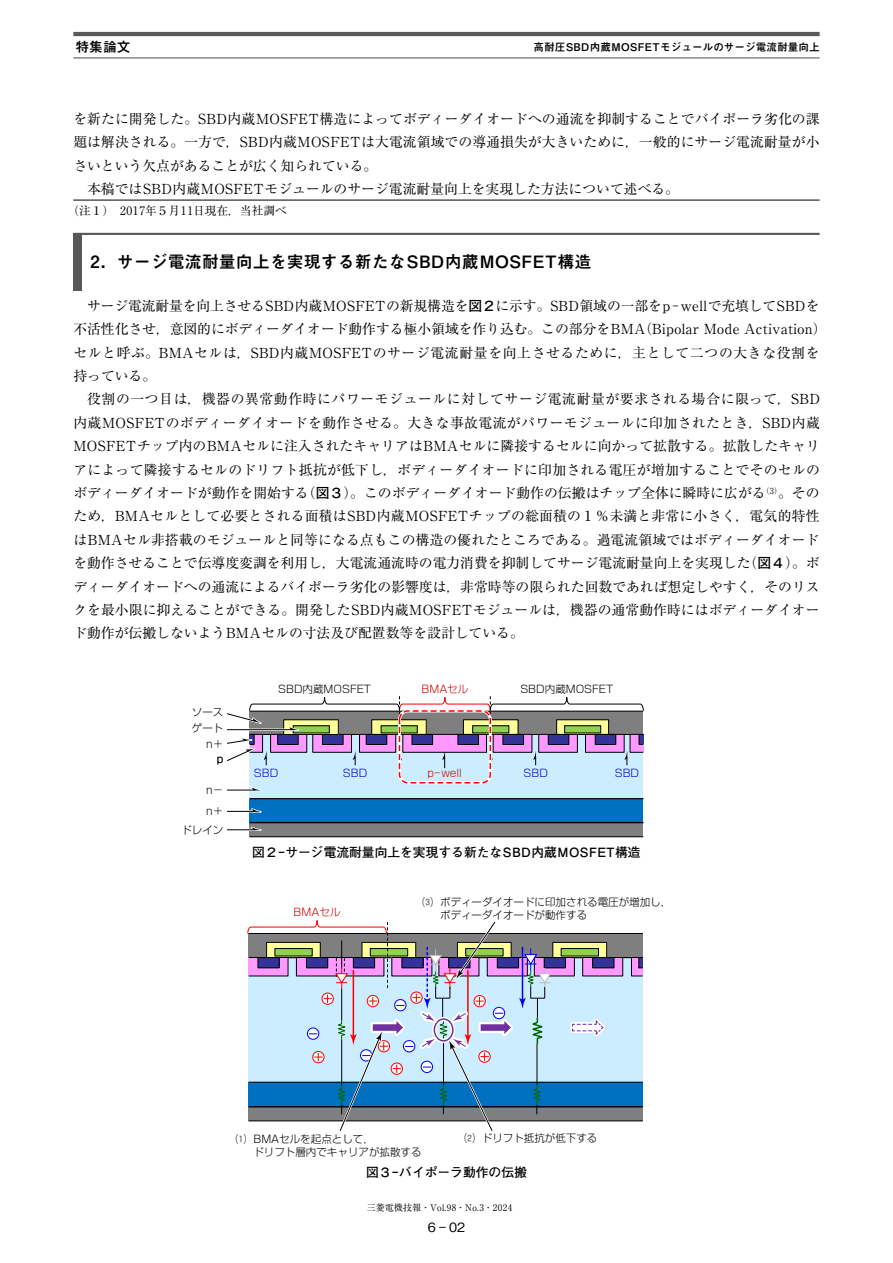
<style>
.page{position:relative;width:893px;height:1263px;background:#fff}
.page>*{position:absolute;margin:0;border:0;box-sizing:border-box;transform-origin:0 0}
.t1{font:700 16.95px "Mi Go MB1 Std De";color:#000}
.t2{font:13.8px/23.4px "Ryumin Pro";letter-spacing:.005em;color:#000;text-align:justify}
.t3{font:13.8px/23.4px "Ryumin Pro";letter-spacing:.025em;color:#000}
.t4{font:700 13.8px "Mi Go MB1 Std De";color:#000}
.t5{font:700 12.75px "Futo Go B101 Pro";color:#000}
.t6{font:500 12.75px "Gothic BBB Pro";color:#000}
.t7{font:11.7px "Ryumin Pro";color:#000}
.t8{font:700 10.65px "Mi Go MB1 Std De";color:#000}
.t9{font:300 10.5px/12.8px "Shin Go Pro";color:#000}
.t10{font:300 10.5px "Shin Go Pro";color:#d20000}
.t11{font:300 10.5px "Shin Go Pro";color:#0000e6}
.t12{font:9px "Ryumin Pro";letter-spacing:.03em;color:#000}
.s1{font-family:"Futo Go B101 Pro";font-weight:700}
</style>
<div class="page">
<hr style="left:73px;top:32px;width:747px;height:4px;background:#595757">
<hr style="left:73px;top:57px;width:747px;height:1px;background:#595757">
<hr style="left:73px;top:200px;width:747px;height:1px;background:#000">
<div style="left:73px;top:233px;width:9px;height:57px;background:#595757"></div>
<hr style="left:73px;top:233px;width:747px;height:2px;background:#595757">
<div style="left:250px;top:734px;width:393px;height:65px;background:#ccecff"></div>
<div style="left:250px;top:799px;width:393px;height:23px;background:#0070c0"></div>
<hr style="left:250px;top:798px;width:393px;height:1px;background:#000">
<div style="left:250px;top:823px;width:393px;height:14px;background:#7f7f7f"></div>
<hr style="left:250px;top:822px;width:393px;height:1px;background:#000">
<hr style="left:250px;top:836px;width:393px;height:1px;background:#000">
<div style="left:399px;top:710px;width:92px;height:73px;border:2px dashed #f00;border-radius:9px"></div>
<svg style="left:227px;top:826px;width:35px;height:6px"></svg>
<svg style="left:227px;top:807px;width:35px;height:7px"></svg>
<svg style="left:227px;top:786px;width:35px;height:6px"></svg>
<svg style="left:227px;top:696px;width:417px;height:72px"></svg>
<div style="left:249px;top:957px;width:394px;height:126px;background:#ccecff"></div>
<div style="left:249px;top:933px;width:394px;height:24px;background:#7f7f7f"></div>
<hr style="left:249px;top:933px;width:394px;height:1px;background:#000">
<hr style="left:249px;top:957px;width:394px;height:1px;background:#000">
<div style="left:249px;top:1082px;width:394px;height:25px;background:#0070c0"></div>
<hr style="left:249px;top:1082px;width:394px;height:1px;background:#000">
<hr style="left:249px;top:1106px;width:394px;height:1px;background:#000">
<div style="left:249px;top:1107px;width:394px;height:14px;background:#7f7f7f"></div>
<hr style="left:249px;top:1107px;width:394px;height:1px;background:#000">
<hr style="left:249px;top:1120px;width:394px;height:1px;background:#000">
<div style="left:553px;top:942px;width:54px;height:15px;background:#ff9"></div>
<div style="left:552px;top:942px;width:55px;height:16px;border:1px solid #000"></div>
<div style="left:561px;top:948px;width:37px;height:8px;background:#92d050"></div>
<div style="left:561px;top:948px;width:38px;height:8px;border:1px solid #000"></div>
<div style="left:534px;top:957px;width:40px;height:19px;background:#f9f"></div>
<div style="left:534px;top:957px;width:41px;height:19px;border:1px solid #000"></div>
<div style="left:544px;top:957px;width:21px;height:11px;background:#339"></div>
<div style="left:544px;top:957px;width:22px;height:11px;border:1px solid #000"></div>
<div style="left:583px;top:957px;width:40px;height:19px;background:#f9f"></div>
<div style="left:582px;top:957px;width:41px;height:19px;border:1px solid #000"></div>
<div style="left:593px;top:957px;width:21px;height:11px;background:#339"></div>
<div style="left:592px;top:957px;width:22px;height:11px;border:1px solid #000"></div>
<div style="left:631px;top:957px;width:12px;height:19px;background:#f9f"></div>
<div style="left:631px;top:957px;width:12px;height:19px;border:1px solid #000"></div>
<hr style="left:639px;top:957px;width:4px;height:11px;background:#339">
<div style="left:638px;top:957px;width:5px;height:11px;border:1px solid #000"></div>
<svg style="left:570px;top:1019px;width:35px;height:18px"></svg>
<svg style="left:247px;top:920px;width:304px;height:211px"></svg>
<p class="t4" style="left:75px;top:36px;width:57px">特集論文</p>
<p class="t8" style="left:534px;top:39px;width:288px">高耐圧SBD内蔵MOSFETモジュールのサージ電流耐量向上</p>
<p class="t2" style="left:73px;top:106px;width:748px">を新たに開発した。SBD内蔵MOSFET構造によってボディーダイオードへの通流を抑制することでバイポーラ劣化の課</p>
<p class="t2" style="left:73px;top:129px;width:748px">題は解決される。一方で，SBD内蔵MOSFETは大電流領域での導通損失が大きいために，一般的にサージ電流耐量が小</p>
<p class="t2" style="left:73px;top:153px;width:306px">さいという欠点があることが広く知られている。</p>
<p class="t2" style="left:87px;top:176px;width:593px">本稿ではSBD内蔵MOSFETモジュールのサージ電流耐量向上を実現した方法について述べる。</p>
<p class="t7" style="left:68px;top:202px;width:221px">（注１） 2017年５月11日現在，当社調べ</p>
<p class="t1" style="left:90px;top:249px;width:503px">2．サージ電流耐量向上を実現する新たなSBD内蔵MOSFET構造</p>
<p class="t3" style="left:73px;top:293px;width:755px;text-indent:14px">サージ電流耐量を向上させるSBD内蔵MOSFETの新規構造を<span class="s1">図２</span>に示す。SBD領域の一部をp－wellで充填してSBDを不活性化させ，意図的にボディーダイオード動作する極小領域を作り込む。この部分をBMA（Bipolar Mode Activation）セルと呼ぶ。BMAセルは，SBD内蔵MOSFETのサージ電流耐量を向上させるために，主として二つの大きな役割を持っている。</p>
<p class="t2" style="left:73px;top:387px;width:748px;text-indent:14px">役割の一つ目は，機器の異常動作時にパワーモジュールに対してサージ電流耐量が要求される場合に限って，SBD内蔵MOSFETのボディーダイオードを動作させる。大きな事故電流がパワーモジュールに印加されたとき，SBD内蔵MOSFETチップ内のBMAセルに注入されたキャリアはBMAセルに隣接するセルに向かって拡散する。拡散したキャリアによって隣接するセルのドリフト抵抗が低下し，ボディーダイオードに印加される電圧が増加することでそのセルのボディーダイオードが動作を開始する（<span class="s1">図３</span>）。このボディーダイオード動作の伝搬はチップ全体に瞬時に広がる<sup>（3）</sup>。そのため，BMAセルとして必要とされる面積はSBD内蔵MOSFETチップの総面積の１％未満と非常に小さく，電気的特性はBMAセル非搭載のモジュールと同等になる点もこの構造の優れたところである。過電流領域ではボディーダイオードを動作させることで伝導度変調を利用し，大電流通流時の電力消費を抑制してサージ電流耐量向上を実現した（<span class="s1">図４</span>）。ボディーダイオードへの通流によるバイポーラ劣化の影響度は，非常時等の限られた回数であれば想定しやすく，そのリスクを最小限に抑えることができる。開発したSBD内蔵MOSFETモジュールは，機器の通常動作時にはボディーダイオード動作が伝搬しないようBMAセルの寸法及び配置数等を設計している。</p>
<p class="t9" style="left:192px;top:705px;width:33px">ソース</p>
<p class="t9" style="left:192px;top:720px;width:33px">ゲート</p>
<p class="t9" style="left:206px;top:736px;width:19px">n＋</p>
<p class="t9" style="left:217px;top:752px;width:8px">p</p>
<p class="t9" style="left:206px;top:782px;width:19px">n－</p>
<p class="t9" style="left:206px;top:803px;width:19px">n＋</p>
<p class="t9" style="left:181px;top:822px;width:43px">ドレイン</p>
<p class="t9" style="left:278px;top:681px;width:94px">SBD内蔵MOSFET</p>
<p class="t9" style="left:520px;top:681px;width:94px">SBD内蔵MOSFET</p>
<p class="t10" style="left:421px;top:680px;width:48px">BMAセル</p>
<p class="t11" style="left:254px;top:764px;width:26px">SBD</p>
<p class="t11" style="left:343px;top:764px;width:26px">SBD</p>
<p class="t10" style="left:427px;top:764px;width:36px">p－well</p>
<p class="t11" style="left:523px;top:764px;width:26px">SBD</p>
<p class="t11" style="left:615px;top:764px;width:26px">SBD</p>
<p class="t5" style="left:252px;top:842px;width:390px">図２－サージ電流耐量向上を実現する新たなSBD内蔵MOSFET構造</p>
<p class="t10" style="left:294px;top:903px;width:48px">BMAセル</p>
<p class="t9" style="left:422px;top:895px;width:250px">⑶ ボディーダイオードに印加される電圧が増加し，　 ボディーダイオードが動作する</p>
<p class="t9" style="left:464px;top:1130px;width:135px">⑵ ドリフト抵抗が低下する</p>
<p class="t9" style="left:236px;top:1131px;width:187px">⑴ BMAセルを起点として，<br>　 ドリフト層内でキャリアが拡散する</p>
<p class="t5" style="left:366px;top:1162px;width:162px">図３－バイポーラ動作の伝搬</p>
<p class="t12" style="left:367px;top:1201px;width:147px">三菱電機技報・Vol.98・No.3・2024</p>
<p class="t6" style="left:428px;top:1217px;width:39px">6－02</p>
</div>
